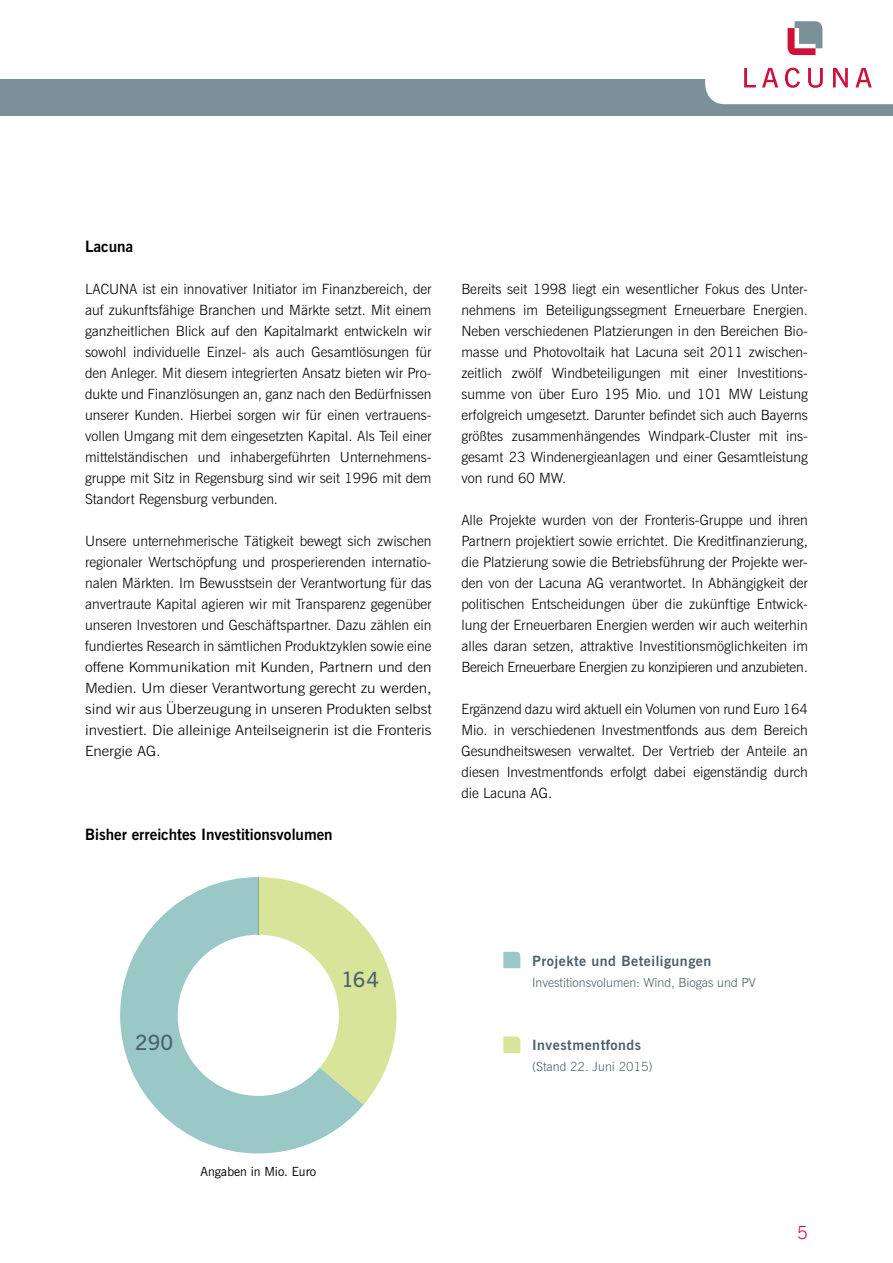
<style>
.page{position:relative;width:893px;height:1263px;background:#fff}
.page>*{position:absolute;margin:0;border:0;box-sizing:border-box;transform-origin:0 0}
.t1{font:600 21px "News Gothic BT";color:#4c626c}
.t2{font:300 18px "News Gothic BT";color:#ce103b}
.t3{font:700 15.6px "News Gothic BT";color:#000}
.t4{font:300 14.1px/21px "News Gothic BT";color:#000;text-align:justify}
.t5{font:700 14.1px "News Gothic BT";letter-spacing:.035em;color:#4c626c}
.t6{font:300 12.6px "News Gothic BT";color:#4c626c}
.t7{font:12.6px "News Gothic BT";color:#000}
</style>
<div class="page">
<svg style="left:120px;top:877px;width:243px;height:276px;fill:#99c8c6"></svg>
<svg style="left:258px;top:877px;width:138px;height:229px"></svg>
<svg style="left:503px;top:952px;width:17px;height:16px"></svg>
<svg style="left:503px;top:1036px;width:17px;height:17px"></svg>
<div style="left:0;top:79px;width:893px;height:37px;background:#7c909a"></div>
<svg style="left:705px;top:21px;width:188px;height:83px"></svg>
<p class="t3" style="left:85px;top:237px;width:50px">Lacuna</p>
<p class="t4" style="left:85px;top:279px;width:348px">LACUNA ist ein innovativer Initiator im Finanzbereich, der auf zukunftsfähige Branchen und Märkte setzt. Mit einem ganzheitlichen Blick auf den Kapitalmarkt entwickeln wir sowohl individuelle Einzel- als auch Gesamtlösungen für den Anleger. Mit diesem integrierten Ansatz bieten wir Pro&shy;dukte und Finanzlösungen an, ganz nach den Bedürfnissen unserer Kunden. Hierbei sorgen wir für einen vertrauens&shy;vollen Umgang mit dem eingesetzten Kapital. Als Teil einer mittelständischen und inhabergeführten Unternehmens&shy;gruppe mit Sitz in Regensburg sind wir seit 1996 mit dem Standort Regensburg verbunden.</p>
<p class="t4" style="left:85px;top:531px;width:348px">Unsere unternehmerische Tätigkeit bewegt sich zwischen regionaler Wertschöpfung und prosperierenden internatio&shy;nalen Märkten. Im Bewusstsein der Verantwortung für das anvertraute Kapital agieren wir mit Transparenz gegenüber unseren Investoren und Geschäftspartner. Dazu zählen ein fundiertes Research in sämtlichen Produktzyklen sowie eine offene Kommunikation mit Kunden, Partnern und den Medien. Um dieser Verantwortung gerecht zu werden, sind wir aus Überzeugung in unseren Produkten selbst investiert. Die alleinige Anteilseignerin ist die Fronteris Energie AG.</p>
<p class="t3" style="left:85px;top:825px;width:249px">Bisher erreichtes Investitionsvolumen</p>
<p class="t4" style="left:461px;top:279px;width:348px">Bereits seit 1998 liegt ein wesentlicher Fokus des Unter&shy;nehmens im Beteiligungssegment Erneuerbare Energien.<br>Neben verschiedenen Platzierungen in den Bereichen Bio&shy;masse und Photovoltaik hat Lacuna seit 2011 zwischen&shy;zeitlich zwölf Windbeteiligungen mit einer Investitions&shy;summe von über Euro 195 Mio. und 101 MW Leistung erfolgreich umgesetzt. Darunter befindet sich auch Bayerns größtes zusammenhängendes Windpark-Cluster mit ins&shy;gesamt 23 Windenergieanlagen und einer Gesamtleistung von rund 60 MW.</p>
<p class="t4" style="left:461px;top:510px;width:348px">Alle Projekte wurden von der Fronteris-Gruppe und ihren Partnern projektiert sowie errichtet. Die Kreditfinanzierung, die Platzierung sowie die Betriebsführung der Projekte wer&shy;den von der Lacuna AG verantwortet. In Abhängigkeit der politischen Entscheidungen über die zukünftige Entwick&shy;lung der Erneuerbaren Energien werden wir auch weiterhin alles daran setzen, attraktive Investitionsmöglichkeiten im Bereich Erneuerbare Energien zu konzipieren und anzubieten.</p>
<p class="t4" style="left:461px;top:699px;width:348px">Ergänzend dazu wird aktuell ein Volumen von rund Euro 164<br>Mio. in verschiedenen Investmentfonds aus dem Bereich Gesundheitswesen verwaltet. Der Vertrieb der Anteile an diesen Investmentfonds erfolgt dabei eigenständig durch die Lacuna AG.</p>
<h1 class="t1" style="left:135px;top:1030px;width:40px">290</h1>
<h1 class="t1" style="left:341px;top:967px;width:39px">164</h1>
<p class="t7" style="left:200px;top:1164px;width:117px">Angaben in Mio. Euro</p>
<p class="t5" style="left:532px;top:953px;width:181px">Projekte und Beteiligungen</p>
<p class="t6" style="left:532px;top:975px;width:225px">Investitionsvolumen: Wind, Biogas und PV</p>
<p class="t5" style="left:532px;top:1037px;width:111px">Investmentfonds</p>
<p class="t6" style="left:532px;top:1059px;width:122px">(Stand 22. Juni 2015)</p>
<p class="t2" style="left:797px;top:1222px;width:12px">5</p>
</div>
